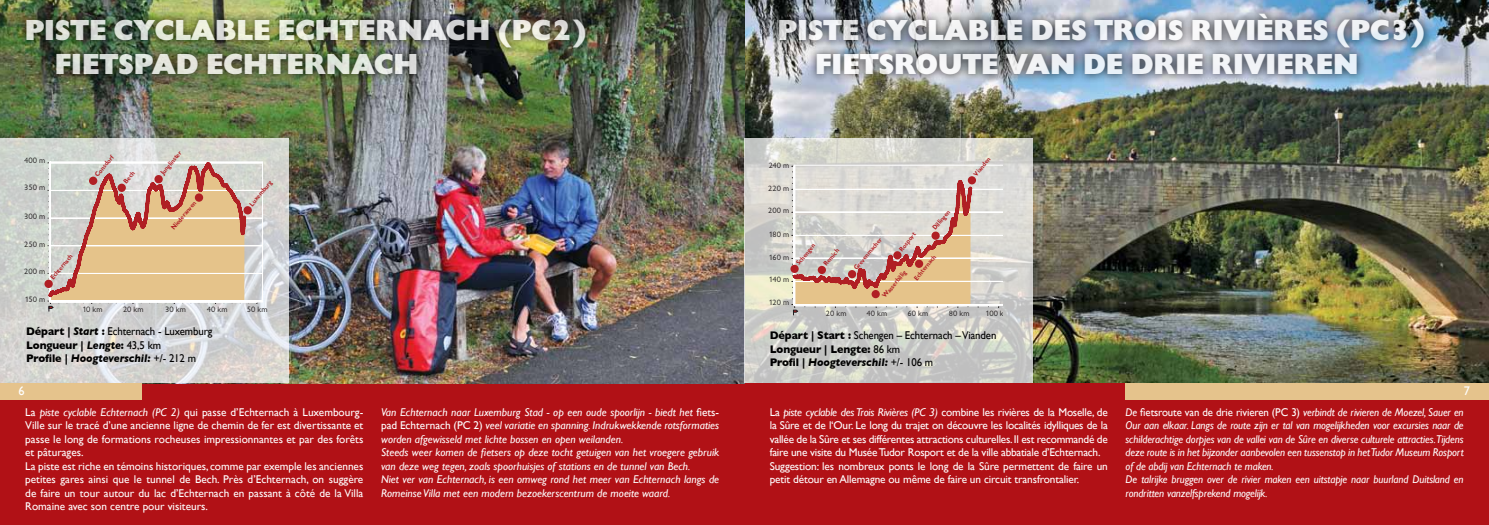
<style>
.page{position:relative;width:1489px;height:525px;background:#fff}
.page>*{position:absolute;margin:0;border:0;box-sizing:border-box;transform-origin:0 0}
.t1{font:800 30px "Chantilly";color:#fff}
.t2{font:12.5px "Gill Sans";color:#fff}
.t3{font:11.25px/13.5px "Gill Sans";letter-spacing:-.01em;color:#fff}
.t4{font:italic 11.25px/13.5px "Gill Sans";letter-spacing:-.01em;color:#fff}
.t5{font:italic 11.25px/13.5px "Gill Sans";letter-spacing:-.01em;color:#fff;scale:.96 1}
.t6{font:11.25px/13.5px "Gill Sans";letter-spacing:-.01em;color:#000;scale:.96 1}
.t7{font:8.12px "Chantilly";color:#231f20}
.t8{font:8px "Chantilly";color:#231f20}
.t9{font:700 6.88px "Chantilly";color:#b01f24;scale:.95 1}
.s1{font-weight:700}
.s2{font-weight:700;font-style:italic}
.s3{font-style:italic}
.s4{font-style:normal}
</style>
<div class="page">
<img style="left:0;top:0;width:1488px;height:383px">
<div style="left:0;top:383px;width:1488px;height:141px;background:#b11116"></div>
<svg style="left:0;top:138px;width:288px;height:245px;fill:#d3d4d0"></svg>
<div style="left:0;top:383px;width:142px;height:16px;background:#e5c38c"></div>
<div style="left:1125px;top:383px;width:363px;height:16px;background:#e5c38c"></div>
<svg style="left:744px;top:138px;width:288px;height:245px"></svg>
<div style="left:16px;top:9px;width:578px;height:73px;background:#000;opacity:.75"></div>
<div style="left:768px;top:3px;width:664px;height:80px;background:#000;opacity:.75"></div>
<svg style="left:777px;top:165px;width:225px;height:150px"></svg>
<svg style="left:42px;top:156px;width:220px;height:155px"></svg>
<h1 class="t1" style="left:25px;top:13px;width:17px">PISTE</h1>
<h1 class="t1" style="left:114px;top:13px;width:249px">CYCLABLE ECHTERNA</h1>
<h1 class="t1" style="left:446px;top:13px;width:142px">CH (PC2)</h1>
<h1 class="t1" style="left:55px;top:47px;width:101px">FIETSPAD</h1>
<h1 class="t1" style="left:206px;top:47px;width:85px">ECHTERNA</h1>
<h1 class="t1" style="left:374px;top:47px;width:46px">CH</h1>
<h1 class="t1" style="left:777px;top:13px;width:17px">PISTE</h1>
<h1 class="t1" style="left:866px;top:13px;width:183px">CYCLABLE DES</h1>
<h1 class="t1" style="left:1094px;top:13px;width:198px">TROIS RIVIÈRES</h1>
<h1 class="t1" style="left:1335px;top:13px;width:90px">(PC3)</h1>
<h1 class="t1" style="left:815px;top:47px;width:18px">FIETSR</h1>
<h1 class="t1" style="left:915px;top:47px;width:43px">OUTE</h1>
<h1 class="t1" style="left:1005px;top:47px;width:144px">VAN DEDRIE</h1>
<h1 class="t1" style="left:1211px;top:47px;width:74px">RIVIEREN</h1>
<p class="t7" style="left:24px;top:156px;width:23px">400 m</p>
<p class="t7" style="left:24px;top:183px;width:23px">350 m</p>
<p class="t7" style="left:24px;top:211px;width:23px">300 m</p>
<p class="t7" style="left:24px;top:239px;width:23px">250 m</p>
<p class="t9" style="left:49px;top:276px;width:34px;rotate:-50deg">Echternach</p>
<p class="t7" style="left:24px;top:266px;width:23px">200 m</p>
<p class="t7" style="left:25px;top:294px;width:22px">150 m</p>
<p class="t9" style="left:93px;top:173px;width:28px;rotate:-50deg">Consdorf</p>
<p class="t9" style="left:122px;top:180px;width:16px;rotate:-50deg">Bech</p>
<p class="t9" style="left:159px;top:171px;width:32px;rotate:-50deg">Junglinster</p>
<p class="t9" style="left:169px;top:226px;width:38px;rotate:-50deg">Niederanven</p>
<p class="t9" style="left:248px;top:202px;width:34px;rotate:-50deg">Luxemburg</p>
<p class="t7" style="left:82px;top:304px;width:22px">10 km</p>
<p class="t7" style="left:123px;top:304px;width:22px">20 km</p>
<p class="t7" style="left:165px;top:304px;width:22px">30 km</p>
<p class="t7" style="left:207px;top:304px;width:22px">40 km</p>
<p class="t7" style="left:247px;top:304px;width:22px">50 km</p>
<p class="t8" style="left:768px;top:161px;width:22px">240 m</p>
<p class="t8" style="left:768px;top:184px;width:22px">220 m</p>
<p class="t8" style="left:768px;top:206px;width:22px">200 m</p>
<p class="t9" style="left:930px;top:226px;width:26px;rotate:-50deg">Dillingen</p>
<p class="t8" style="left:768px;top:230px;width:22px">180 m</p>
<p class="t9" style="left:897px;top:247px;width:25px;rotate:-50deg">Rosport</p>
<p class="t9" style="left:912px;top:276px;width:34px;rotate:-50deg">Echternach</p>
<p class="t9" style="left:794px;top:261px;width:28px;rotate:-50deg">Schengen</p>
<p class="t9" style="left:852px;top:266px;width:43px;rotate:-50deg">Grevenmacher</p>
<p class="t9" style="left:821px;top:262px;width:23px;rotate:-50deg">Remich</p>
<p class="t8" style="left:768px;top:252px;width:22px">160 m</p>
<p class="t9" style="left:880px;top:294px;width:36px;rotate:-50deg">Wasserbillig</p>
<p class="t8" style="left:768px;top:275px;width:22px">140 m</p>
<p class="t8" style="left:768px;top:298px;width:22px">120 m</p>
<p class="t9" style="left:971px;top:172px;width:25px;rotate:-50deg">Vianden</p>
<p class="t8" style="left:826px;top:309px;width:22px">20 km</p>
<p class="t8" style="left:866px;top:309px;width:22px">40 km</p>
<p class="t8" style="left:907px;top:309px;width:22px">60 km</p>
<p class="t8" style="left:948px;top:309px;width:22px">80 km</p>
<p class="t8" style="left:985px;top:309px;width:26px">100 km</p>
<p class="t6" style="left:26px;top:324px;width:195px"><span class="s1">Départ |</span> <span class="s2">Start</span> <span class="s1">:</span> Echternach - Luxemburg<br><span class="s1">Longueur |</span> <span class="s2">Lengte</span><span class="s1">:</span> 43,5 km<br><span class="s1">Profile |</span> <span class="s2">Hoogteverschil:</span> +/- 212 m</p>
<p class="t6" style="left:769px;top:328px;width:237px"><span class="s1">Départ | Start :</span> Schengen – Echternach – Vianden<br><span class="s1">Longueur | Lengte:</span> 86 km<br><span class="s1">Profil |</span> <span class="s2">Hoogteverschil:</span> +/- 106 m</p>
<p class="t2" style="left:19px;top:383px;width:8px">6</p>
<p class="t2" style="left:1463px;top:383px;width:8px">7</p>
<p class="t3" style="left:25px;top:405px;width:339px">La <span class="s3">piste cyclable Echternach (PC 2)</span> qui passe d’Echternach à Luxembourg-Ville sur le tracé d’une ancienne ligne de chemin de fer est divertissante et passe le long de formations rocheuses impressionnantes et par des forêts et pâturages.<br>La piste est riche en témoins historiques, comme par exemple les anciennes petites gares ainsi que le tunnel de Bech. Près d’Echternach, on suggère de faire un tour autour du lac d’Echternach en passant à côté de la Villa Romaine avec son centre pour visiteurs.</p>
<p class="t4" style="left:381px;top:405px;width:339px">Van Echternach naar Luxemburg Stad - op een oude spoorlijn - biedt het <span class="s4">fiets&shy;pad Echternach (PC 2)</span> veel variatie en spanning. Indrukwekkende rotsformaties worden afgewisseld met lichte bossen en open weilanden.<br>Steeds weer komen de fietsers op deze tocht getuigen van het vroegere gebruik van deze weg tegen, zoals spoorhuisjes of stations en de tunnel van Bech.<br>Niet ver van Echternach, is een omweg rond het meer van Echternach langs de Romeinse Villa met een modern bezoekerscentrum de moeite waard.</p>
<p class="t3" style="left:769px;top:405px;width:339px">La <span class="s3">piste cyclable des Trois Rivières (PC 3)</span> combine les rivières de la Moselle, de la Sûre et de l‘Our. Le long du trajet on découvre les localités idylliques de la vallée de la Sûre et ses différentes attractions culturelles. Il est recommandé de faire une visite du Musée Tudor Rosport et de la ville abbatiale d’Echternach.<br>Suggestion: les nombreux ponts le long de la Sûre permettent de faire un petit détour en Allemagne ou même de faire un circuit transfrontalier.</p>
<p class="t5" style="left:1125px;top:405px;width:354px">De <span class="s4">fietsroute van de drie rivieren (PC 3)</span> verbindt de rivieren de Moezel, Sauer en Our aan elkaar. Langs de route zijn er tal van mogelijkheden voor excursies naar de schilderachtige dorpjes van de vallei van de Sûre en diverse culturele attracties.Tijdens deze route is in het bijzonder aanbevolen een tussenstop in het Tudor Museum Rosport of de abdij van Echternach te maken.<br>De talrijke bruggen over de rivier maken een uitstapje naar buurland Duitsland en rondritten vanzelfsprekend mogelijk.</p>
</div>
